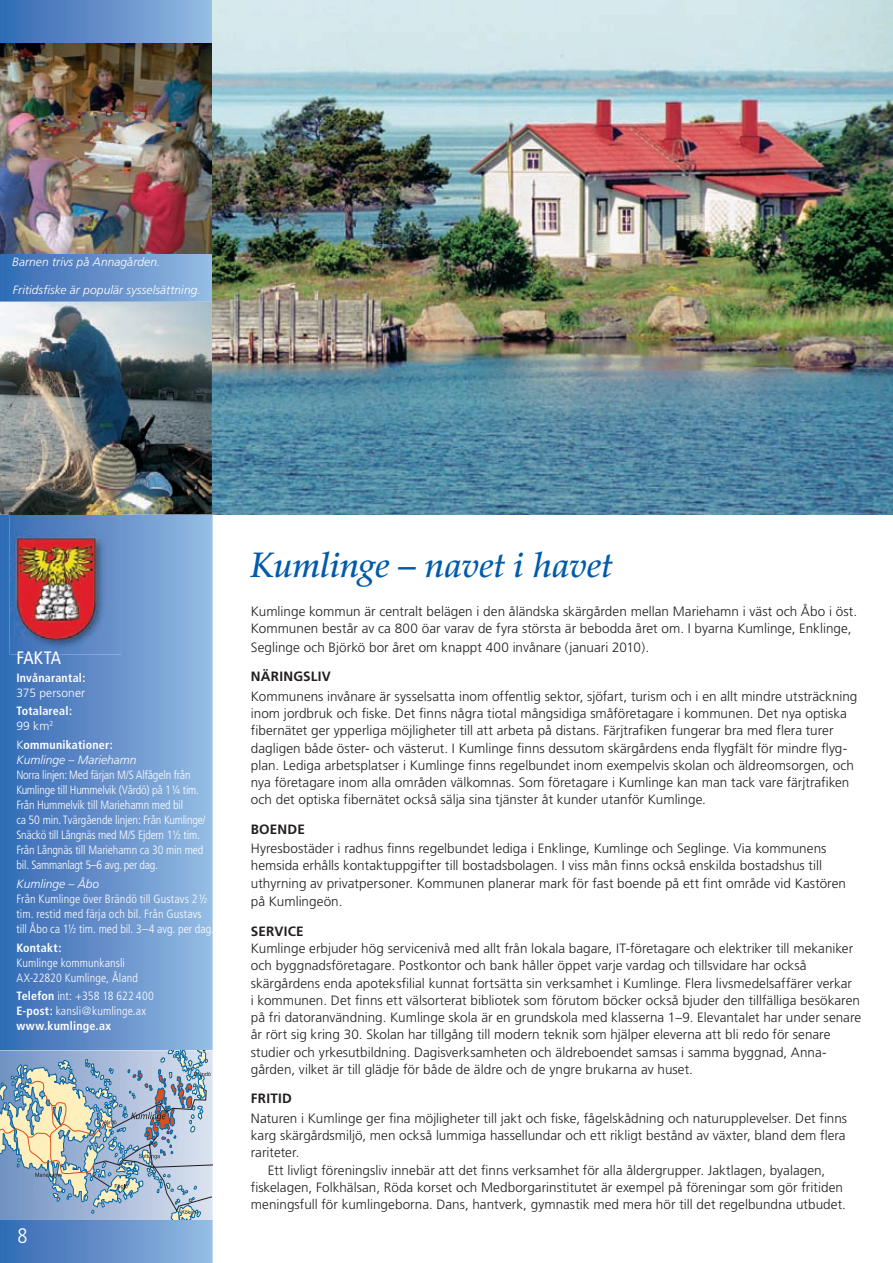
<style>
.page{position:relative;width:893px;height:1263px;background:#fff}
.page>*{position:absolute;margin:0;border:0;box-sizing:border-box;transform-origin:0 0}
.t1{font:italic 500 35.25px "Palatino";letter-spacing:-.01em;color:#015aaa}
.t2{font:300 condensed 21px "Frutiger";color:#fff}
.t3{font:condensed 18px "Frutiger";letter-spacing:-.01em;color:#fff}
.t4{font:300 13.5px/17.2px "Frutiger";color:#231f20}
.t5{font:700 13.5px "Frutiger";letter-spacing:.015em;color:#231f20}
.t6{font:300 condensed 12px/15px "Frutiger";letter-spacing:-.01em;color:#fff}
.t7{font:300 condensed 12px/15px "Frutiger";letter-spacing:.01em;color:#fff}
.t8{font:italic 300 12px/15px "Frutiger";letter-spacing:.005em;color:#fff}
.t9{font:700 condensed 12px/15px "Frutiger";letter-spacing:.015em;color:#fff}
.t10{font:300 12px "Frutiger";letter-spacing:.01em;color:#fff}
.s1{font-weight:300;font-stretch:normal}
.s2{font-style:normal}
.s3{font-weight:700;font-style:normal;font-stretch:condensed}
.s4{font-weight:700}
</style>
<div class="page">
<svg style="left:0;top:0;width:213px;height:1263px;background:#6793cb"></svg>
<img style="left:212px;top:0;width:681px;height:514px">
<img style="left:0;top:44px;width:211px;height:209px">
<img style="left:0;top:302px;width:212px;height:212px">
<img style="left:10px;top:513px;width:111px;height:141px">
<img style="left:15px;top:536px;width:91px;height:113px">
<svg style="left:0;top:1050px;width:212px;height:170px;background:#a6b7c5"></svg>
<p class="t8" style="left:12px;top:254px;width:150px">Barnen trivs på Annagården.</p>
<p class="t8" style="left:13px;top:283px;width:189px">Fritidsfiske är populär sysselsättning.</p>
<h3 class="t3" style="left:16px;top:647px;width:46px">FAKTA</h3>
<p class="t9" style="left:16px;top:670px;width:71px">Invånarantal:</p>
<p class="t10" style="left:16px;top:686px;width:70px">375 personer</p>
<p class="t9" style="left:16px;top:704px;width:57px">Totalareal:<br><span class="s1">99 km</span><sup>2</sup></p>
<p class="t8" style="left:16px;top:737px;width:122px"><span class="s2">K</span><span class="s3">ommunikationer:<br></span>Kumlinge – Mariehamn</p>
<p class="t6" style="left:16px;top:767px;width:191px">Norra linjen: Med färjan M/S Alfågeln från Kumlinge till Hummelvik (Vårdö) på 1¼ tim.<br>Från Hummelvik till Mariehamn med bil<br>ca 50 min. Tvärgående linjen: Från Kumlinge/ Snäckö till Långnäs med M/S Ejdern 1½ tim.<br>Från Långnäs till Mariehamn ca 30 min med bil. Sammanlagt 5–6 avg. per dag.</p>
<p class="t8" style="left:16px;top:876px;width:84px">Kumlinge – Åbo</p>
<p class="t7" style="left:16px;top:892px;width:199px">Från Kumlinge över Brändö till Gustavs 2½ tim. restid med färja och bil. Från Gustavs till Åbo ca 1½ tim. med bil. 3–4 avg. per dag.</p>
<p class="t9" style="left:16px;top:940px;width:47px">Kontakt:</p>
<p class="t6" style="left:16px;top:955px;width:123px">Kumlinge kommunkansli<br>AX-22820 Kumlinge, Åland</p>
<p class="t6" style="left:16px;top:988px;width:139px"><span class="s4">Telefon</span> int: +358 18 622 400<br><span class="s4">E-post:</span> kansli@kumlinge.ax <span class="s4">www.kumlinge.ax</span></p>
<h2 class="t2" style="left:18px;top:1224px;width:12px">8</h2>
<h1 class="t1" style="left:251px;top:544px;width:363px">Kumlinge – navet i havet</h1>
<p class="t4" style="left:251px;top:602px;width:608px">Kumlinge kommun är centralt belägen i den åländska skärgården mellan Mariehamn i väst och Åbo i öst.<br>Kommunen består av ca 800 öar varav de fyra största är bebodda året om. I byarna Kumlinge, Enklinge,</p>
<p class="t4" style="left:251px;top:638px;width:400px">Seglinge och Björkö bor året om knappt 400 invånare (januari 2010).</p>
<p class="t5" style="left:251px;top:669px;width:81px">NÄRINGSLIV</p>
<p class="t4" style="left:251px;top:687px;width:608px">Kommunens invånare är sysselsatta inom offentlig sektor, sjöfart, turism och i en allt mindre utsträckning inom jordbruk och fiske. Det finns några tiotal mångsidiga småföretagare i kommunen. Det nya optiska fibernätet ger ypperliga möjligheter till att arbeta på distans. Färjtrafiken fungerar bra med flera turer dagligen både öster- och västerut. I Kumlinge finns dessutom skärgårdens enda flygfält för mindre flyg&shy;plan. Lediga arbetsplatser i Kumlinge finns regelbundet inom exempelvis skolan och äldreomsorgen, och nya företagare inom alla områden välkomnas. Som företagare i Kumlinge kan man tack vare färjtrafiken och det optiska fibernätet också sälja sina tjänster åt kunder utanför Kumlinge.</p>
<p class="t5" style="left:251px;top:821px;width:56px">BOENDE</p>
<p class="t4" style="left:251px;top:840px;width:597px">Hyresbostäder i radhus finns regelbundet lediga i Enklinge, Kumlinge och Seglinge. Via kommunens hemsida erhålls kontaktuppgifter till bostadsbolagen. I viss mån finns också enskilda bostadshus till uthyrning av privatpersoner. Kommunen planerar mark för fast boende på ett fint område vid Kastören</p>
<p class="t4" style="left:251px;top:893px;width:93px">på Kumlingeön.</p>
<p class="t5" style="left:251px;top:923px;width:54px">SERVICE</p>
<p class="t4" style="left:251px;top:940px;width:612px">Kumlinge erbjuder hög servicenivå med allt från lokala bagare, IT-företagare och elektriker till mekaniker och byggnadsföretagare. Postkontor och bank håller öppet varje vardag och tillsvidare har också skärgårdens enda apoteksfilial kunnat fortsätta sin verksamhet i Kumlinge. Flera livsmedelsaffärer verkar<br>i kommunen. Det finns ett välsorterat bibliotek som förutom böcker också bjuder den tillfälliga besökaren på fri datoranvändning. Kumlinge skola är en grundskola med klasserna 1–9. Elevantalet har under senare år rört sig kring 30. Skolan har tillgång till modern teknik som hjälper eleverna att bli redo för senare studier och yrkesutbildning. Dagisverksamheten och äldreboendet samsas i samma byggnad, Anna&shy;gården, vilket är till glädje för både de äldre och de yngre brukarna av huset.</p>
<p class="t5" style="left:251px;top:1091px;width:42px">FRITID</p>
<p class="t4" style="left:251px;top:1109px;width:598px">Naturen i Kumlinge ger fina möjligheter till jakt och fiske, fågelskådning och naturupplevelser. Det finns</p>
<p class="t4" style="left:251px;top:1127px;width:596px">karg skärgårdsmiljö, men också lummiga hassellundar och ett rikligt bestånd av växter, bland dem flera</p>
<p class="t4" style="left:251px;top:1144px;width:50px">rariteter.</p>
<p class="t4" style="left:268px;top:1161px;width:559px">Ett livligt föreningsliv innebär att det finns verksamhet för alla åldergrupper. Jaktlagen, byalagen,</p>
<p class="t4" style="left:251px;top:1178px;width:594px">fiskelagen, Folkhälsan, Röda korset och Medborgarinstitutet är exempel på föreningar som gör fritiden</p>
<p class="t4" style="left:251px;top:1196px;width:596px">meningsfull för kumlingeborna. Dans, hantverk, gymnastik med mera hör till det regelbundna utbudet.</p>
</div>
